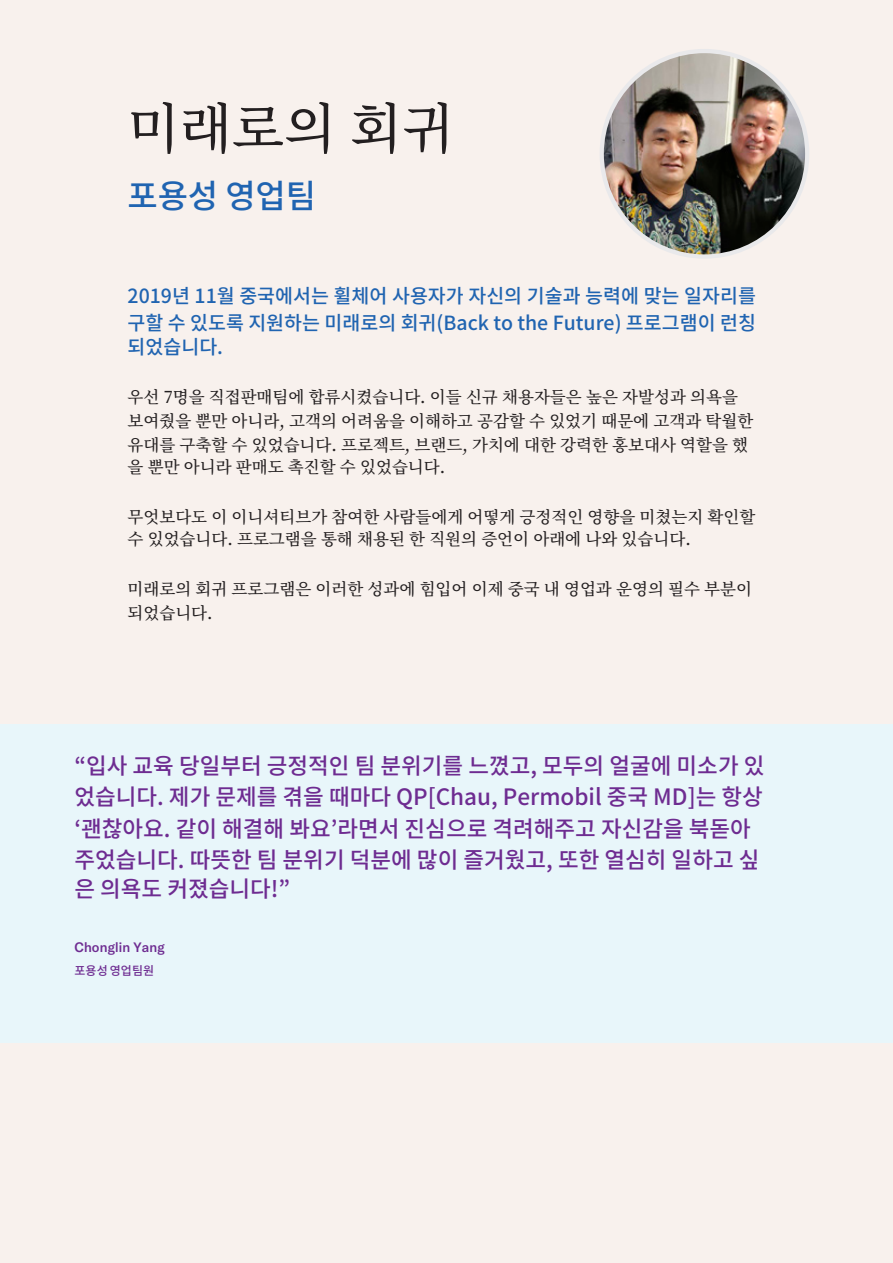
<style>
.page{position:relative;width:893px;height:1263px;background:#f8f1ed}
.page>*{position:absolute;margin:0;border:0;box-sizing:border-box;transform-origin:0 0}
.t1{font:500 54px "Noto Serif KR";color:#231f20}
.t2{font:500 33px "Noto Sans KR";letter-spacing:-.005em;color:#2064b1}
.t3{font:500 22.5px/31.5px "Noto Sans KR";color:#6e2c91}
.t4{font:500 19.5px/26.5px "Noto Sans KR";color:#2064b1}
.t5{font:500 16.5px/24px "Noto Serif KR";color:#231f20}
.t6{font:500 13.5px "GT America";letter-spacing:.01em;color:#6e2c91}
.t7{font:500 12px "Noto Sans KR";letter-spacing:.01em;color:#6e2c91}
</style>
<div class="page">
<div style="left:0;top:724px;width:893px;height:319px;background:#e8f6fa"></div>
<img style="left:602px;top:51px;width:205px;height:206px;border-radius:103px">
<h1 class="t1" style="left:128px;top:98px;width:328px">미래로의 회귀</h1>
<h2 class="t2" style="left:128px;top:177px;width:190px">포용성 영업팀</h2>
<p class="t4" style="left:128px;top:283px;width:630px">2019년 11월 중국에서는 휠체어 사용자가 자신의 기술과 능력에 맞는 일자리를 구할 수 있도록 지원하는 미래로의 회귀(Back to the Future) 프로그램이 런칭</p>
<p class="t4" style="left:128px;top:334px;width:97px">되었습니다.</p>
<p class="t5" style="left:128px;top:385px;width:627px">우선 7명을 직접판매팀에 합류시켰습니다. 이들 신규 채용자들은 높은 자발성과 의욕을 보여줬을 뿐만 아니라, 고객의 어려움을 이해하고 공감할 수 있었기 때문에 고객과 탁월한 유대를 구축할 수 있었습니다. 프로젝트, 브랜드, 가치에 대한 강력한 홍보대사 역할을 했</p>
<p class="t5" style="left:128px;top:455px;width:319px">을 뿐만 아니라 판매도 촉진할 수 있었습니다.</p>
<p class="t5" style="left:128px;top:506px;width:629px;line-height:22.4px">무엇보다도 이 이니셔티브가 참여한 사람들에게 어떻게 긍정적인 영향을 미쳤는지 확인할 수 있었습니다. 프로그램을 통해 채용된 한 직원의 증언이 아래에 나와 있습니다.</p>
<p class="t5" style="left:128px;top:577px;width:626px">미래로의 회귀 프로그램은 이러한 성과에 힘입어 이제 중국 내 영업과 운영의 필수 부분이 되었습니다.</p>
<h3 class="t3" style="left:74px;top:750px;width:691px">“입사 교육 당일부터 긍정적인 팀 분위기를 느꼈고, 모두의 얼굴에 미소가 있 었습니다. 제가 문제를 겪을 때마다 QP[Chau, Permobil 중국 MD]는 항상 ʻ괜찮아요. 같이 해결해 봐요’라면서 진심으로 격려해주고 자신감을 북돋아 주었습니다. 따뜻한 팀 분위기 덕분에 많이 즐거웠고, 또한 열심히 일하고 싶</h3>
<h3 class="t3" style="left:74px;top:873px;width:217px">은 의욕도 커졌습니다!”</h3>
<p class="t6" style="left:74px;top:939px;width:92px">Chonglin Yang</p>
<p class="t7" style="left:74px;top:964px;width:81px">포용성 영업팀원</p>
</div>
